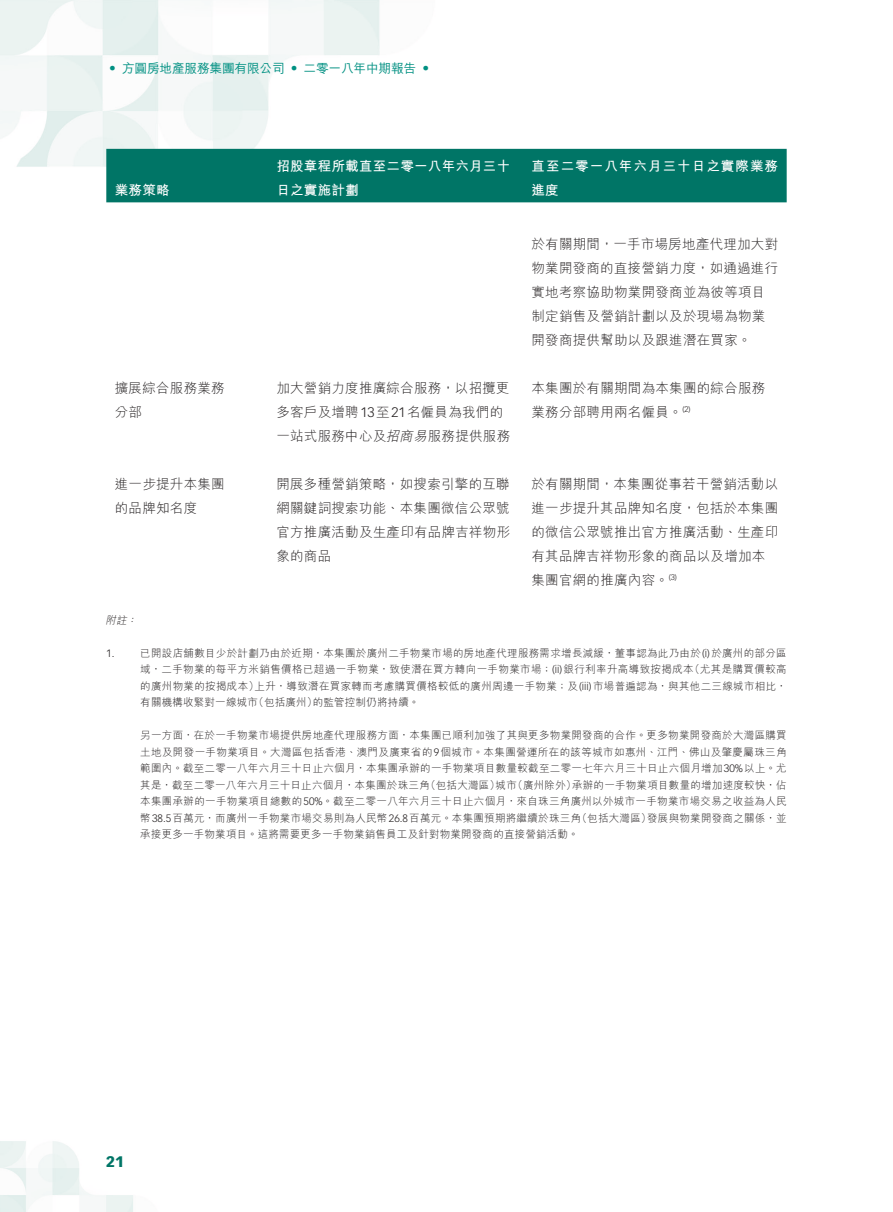
<style>
.page{position:relative;width:893px;height:1212px;background:#fff}
.page>*{position:absolute;margin:0;border:0;box-sizing:border-box;transform-origin:0 0}
.t1{font:900 15px "Vectora LT Std";color:#007566}
.t2{font:300 13.5px/24px "M Hei HK";letter-spacing:.02em;color:#231f20}
.t3{font:700 13.5px/24px "M Hei HK";letter-spacing:.02em;color:#fff}
.t4{font:700 13.5px/24px "M Hei HK";letter-spacing:.08em;color:#fff}
.t5{font:500 12.75px "M Hei HK";letter-spacing:-.02em;color:#009082}
.t6{font:300 10.5px/16.5px "M Hei HK";letter-spacing:.02em;color:#231f20;text-align:justify}
.t7{font:italic 300 10.5px "M Hei HK";color:#231f20}
.t8{font:300 10.5px "Vectora LT Std";color:#231f20}
.s1{font-family:"Vectora LT Std"}
.s2{font-style:italic}
</style>
<div class="page">
<img style="left:0;top:0;width:787px;height:167px">
<img style="left:0;top:1141px;width:133px;height:71px">
<div style="left:106px;top:149px;width:681px;height:53px;background:#007566"></div>
<p class="t5" style="left:106px;top:59px;width:327px">• 方圓房地產服務集團有限公司 • 二零一八年中期報告 •</p>
<p class="t3" style="left:115px;top:177px;width:56px">業務策略</p>
<p class="t3" style="left:276px;top:153px;width:235px">招股章程所載直至二零一八年六月三十日之實施計劃</p>
<p class="t4" style="left:532px;top:153px;width:248px">直至二零一八年六月三十日之實際業務進度</p>
<p class="t2" style="left:532px;top:231px;width:248px">於有關期間，一手市場房地產代理加大對物業開發商的直接營銷力度，如通過進行實地考察協助物業開發商並為彼等項目制定銷售及營銷計劃以及於現場為物業開發商提供幫助以及跟進潛在買家。</p>
<p class="t2" style="left:115px;top:375px;width:111px">擴展綜合服務業務分部</p>
<p class="t2" style="left:276px;top:375px;width:235px">加大營銷力度推廣綜合服務，以招攬更多客戶及增聘<span class="s1">13</span>至<span class="s1">21</span>名僱員為我們的一站式服務中心及<span class="s2">招商易</span>服務提供服務</p>
<p class="t2" style="left:532px;top:375px;width:235px">本集團於有關期間為本集團的綜合服務業務分部聘用兩名僱員。<sup>(2)</sup></p>
<p class="t2" style="left:115px;top:471px;width:111px">進一步提升本集團的品牌知名度</p>
<p class="t2" style="left:276px;top:471px;width:235px;text-align:justify">開展多種營銷策略，如搜索引擎的互聯網關鍵詞搜索功能、本集團微信公眾號官方推廣活動及生產印有品牌吉祥物形象的商品</p>
<p class="t2" style="left:532px;top:471px;width:248px">於有關期間，本集團從事若干營銷活動以進一步提升其品牌知名度，包括於本集團的微信公眾號推出官方推廣活動、生產印有其品牌吉祥物形象的商品以及增加本集團官網的推廣內容。<sup>(3)</sup></p>
<p class="t7" style="left:105px;top:614px;width:35px">附註：</p>
<p class="t8" style="left:106px;top:647px;width:10px">1.</p>
<p class="t6" style="left:140px;top:644px;width:648px">已開設店舖數目少於計劃乃由於近期，本集團於廣州二手物業市場的房地產代理服務需求增長減緩，董事認為此乃由於<span class="s1">(i)</span>於廣州的部分區域，二手物業的每平方米銷售價格已超過一手物業，致使潛在買方轉向一手物業市場；<span class="s1">(ii)</span>銀行利率升高導致按揭成本（尤其是購買價較高的廣州物業的按揭成本）上升，導致潛在買家轉而考慮購買價格較低的廣州周邊一手物業；及<span class="s1">(iii)</span>市場普遍認為，與其他二三線城市相比，有關機構收緊對一線城市（包括廣州）的監管控制仍將持續。</p>
<p class="t6" style="left:140px;top:727px;width:648px">另一方面，在於一手物業市場提供房地產代理服務方面，本集團已順利加強了其與更多物業開發商的合作。更多物業開發商於大灣區購買土地及開發一手物業項目。大灣區包括香港、澳門及廣東省的<span class="s1">9</span>個城市。本集團營運所在的該等城市如惠州、江門、佛山及肇慶屬珠三角範圍內。截至二零一八年六月三十日止六個月，本集團承辦的一手物業項目數量較截至二零一七年六月三十日止六個月增加<span class="s1">30%</span>以上。尤其是，截至二零一八年六月三十日止六個月，本集團於珠三角（包括大灣區）城市（廣州除外）承辦的一手物業項目數量的增加速度較快，佔本集團承辦的一手物業項目總數的<span class="s1">50%</span>。截至二零一八年六月三十日止六個月，來自珠三角廣州以外城市一手物業市場交易之收益為人民幣<span class="s1">38.5</span>百萬元，而廣州一手物業市場交易則為人民幣<span class="s1">26.8</span>百萬元。本集團預期將繼續於珠三角（包括大灣區）發展與物業開發商之關係，並承接更多一手物業項目。這將需要更多一手物業銷售員工及針對物業開發商的直接營銷活動。</p>
<h1 class="t1" style="left:106px;top:1152px;width:19px">21</h1>
</div>
